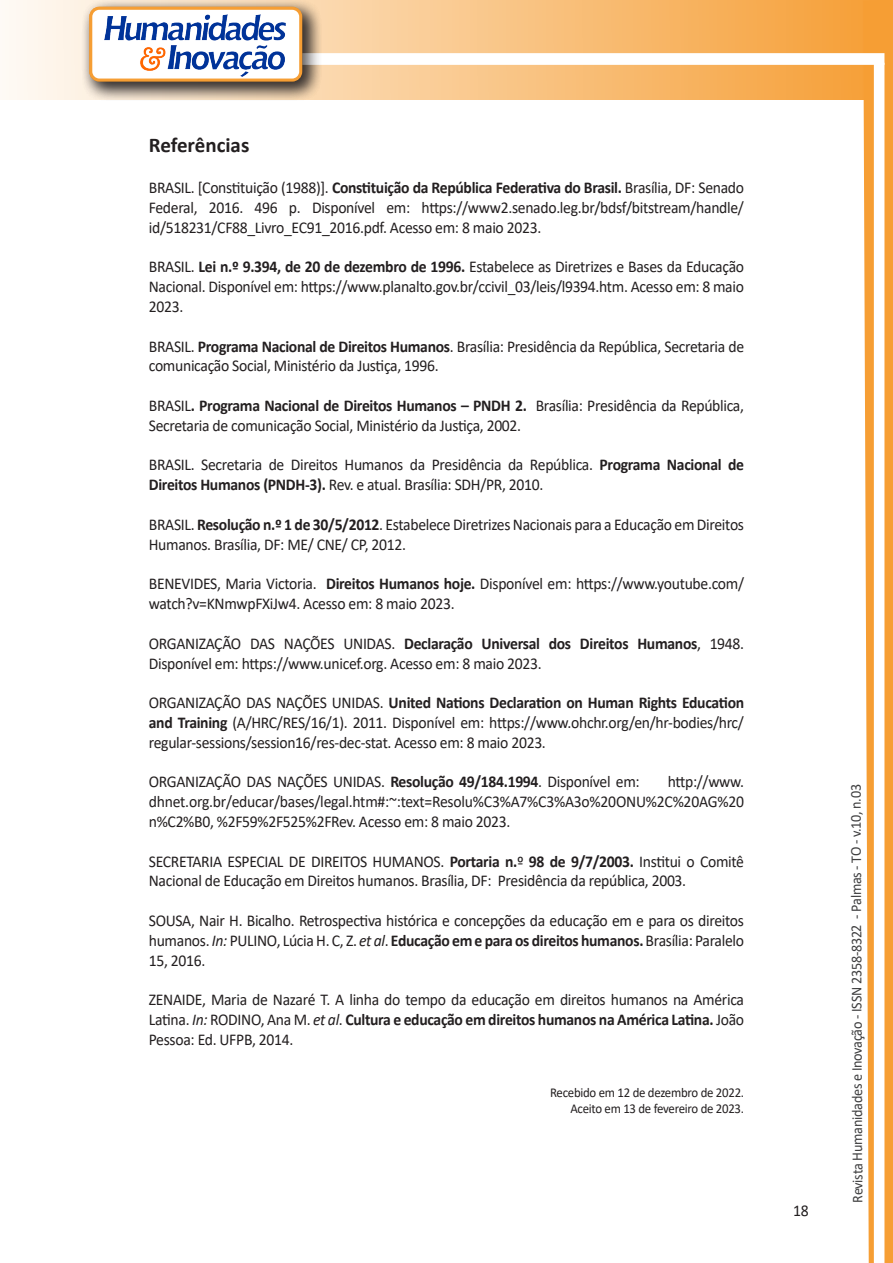
<style>
.page{position:relative;width:893px;height:1263px;background:#fff}
.page>*{position:absolute;margin:0;border:0;box-sizing:border-box;transform-origin:0 0}
.Titulo_2{font:700 21px "Calibri";color:#231f20}
.texto{font:16.5px/19.8px "Calibri";letter-spacing:-.02em;color:#231f20;scale:.95 1}
.t1{font:15px "Calibri";letter-spacing:-.025em;color:#3e3e3f;scale:.95 1}
.texto-2{font:13.5px "Calibri";letter-spacing:-.02em;color:#231f20;scale:.95 1}
.s1{font-weight:700}
.s2{font-style:italic}
</style>
<div class="page">
<svg style="left:5px;top:0;width:858px;height:100px;background:#f9c484"></svg>
<div style="left:302px;top:53px;width:582px;height:12px;background:#fff;border:2px solid #fff"></div>
<svg style="left:863px;top:0;width:30px;height:1263px"></svg>
<div style="left:81px;top:0;width:241px;height:102px;background:#231f20;opacity:.75"></div>
<div style="left:91px;top:8px;width:210px;height:72px;background:#fff;border-radius:9px"></div>
<img style="left:104px;top:14px;width:181px;height:62px">
<div style="left:89px;top:7px;width:213px;height:75px;border:3px solid #f69e34;border-radius:9px"></div>
<p class="Titulo_2" style="left:149px;top:130px;width:102px">Referências</p>
<p class="texto" style="left:149px;top:177px;width:628px;text-align:justify">BRASIL. [Constituição (1988)]. <span class="s1">Constituição da República Federativa do Brasil.</span> Brasília, DF: Senado Federal, 2016. 496 p. Disponível em: https://www2.senado.leg.br/bdsf/bitstream/handle/ id/518231/CF88_Livro_EC91_2016.pdf. Acesso em: 8 maio 2023.</p>
<p class="texto" style="left:149px;top:257px;width:628px;text-align:justify">BRASIL. <span class="s1">Lei n.º 9.394, de 20 de dezembro de 1996.</span> Estabelece as Diretrizes e Bases da Educação Nacional. Disponível em: https://www.planalto.gov.br/ccivil_03/leis/l9394.htm. Acesso em: 8 maio 2023.</p>
<p class="texto" style="left:149px;top:336px;width:628px">BRASIL. <span class="s1">Programa Nacional de Direitos Humanos</span>. Brasília: Presidência da República, Secretaria de comunicação Social, Ministério da Justiça, 1996.</p>
<p class="texto" style="left:149px;top:395px;width:628px">BRASIL<span class="s1">. Programa Nacional de Direitos Humanos – PNDH 2.</span> Brasília: Presidência da República,<br>Secretaria de comunicação Social, Ministério da Justiça, 2002.</p>
<p class="texto" style="left:149px;top:455px;width:628px">BRASIL. Secretaria de Direitos Humanos da Presidência da República. <span class="s1">Programa Nacional de<br>Direitos Humanos (PNDH-3).</span> Rev. e atual. Brasília: SDH/PR, 2010.</p>
<p class="texto" style="left:149px;top:514px;width:628px">BRASIL. <span class="s1">Resolução n.º 1 de 30/5/2012</span>. Estabelece Diretrizes Nacionais para a Educação em Direitos<br>Humanos. Brasília, DF: ME/ CNE/ CP, 2012.</p>
<p class="texto" style="left:149px;top:573px;width:628px">BENEVIDES, Maria Victoria. <span class="s1">Direitos Humanos hoje.</span> Disponível em: https://www.youtube.com/ watch?v=KNmwpFXiJw4. Acesso em: 8 maio 2023.</p>
<p class="texto" style="left:149px;top:633px;width:628px">ORGANIZAÇÃO DAS NAÇÕES UNIDAS. <span class="s1">Declaração Universal dos Direitos Humanos</span>, 1948.<br>Disponível em: https://www.unicef.org. Acesso em: 8 maio 2023.</p>
<p class="texto" style="left:149px;top:692px;width:628px;text-align:justify">ORGANIZAÇÃO DAS NAÇÕES UNIDAS. <span class="s1">United Nations Declaration on Human Rights Education and Training</span> (A/HRC/RES/16/1). 2011. Disponível em: https://www.ohchr.org/en/hr-bodies/hrc/ regular-sessions/session16/res-dec-stat. Acesso em: 8 maio 2023.</p>
<p class="texto" style="left:149px;top:771px;width:518px">ORGANIZAÇÃO DAS NAÇÕES UNIDAS. <span class="s1">Resolução 49/184.1994</span>. Disponível em:</p>
<p class="texto" style="left:149px;top:771px;width:628px;text-align:justify;text-indent:519px">http://www. dhnet.org.br/educar/bases/legal.htm#:~:text=Resolu%C3%A7%C3%A3o%20ONU%2C%20AG%20 n%C2%B0, %2F59%2F525%2FRev. Acesso em: 8 maio 2023.</p>
<p class="texto" style="left:149px;top:851px;width:628px">SECRETARIA ESPECIAL DE DIREITOS HUMANOS. <span class="s1">Portaria n.</span>º <span class="s1">98 de 9/7/2003.</span> Institui o Comitê<br>Nacional de Educação em Direitos humanos. Brasília, DF: Presidência da república, 2003.</p>
<p class="texto" style="left:149px;top:910px;width:628px;text-align:justify">SOUSA, Nair H. Bicalho. Retrospectiva histórica e concepções da educação em e para os direitos humanos. <span class="s2">In:</span> PULINO, Lúcia H. C, Z. <span class="s2">et al</span>. <span class="s1">Educação em e para os direitos humanos.</span> Brasília: Paralelo 15, 2016.</p>
<p class="texto" style="left:149px;top:989px;width:628px;text-align:justify">ZENAIDE, Maria de Nazaré T. A linha do tempo da educação em direitos humanos na América Latina. <span class="s2">In:</span> RODINO, Ana M. <span class="s2">et al</span>. <span class="s1">Cultura e educação em direitos humanos na América Latina.</span> João Pessoa: Ed. UFPB, 2014.</p>
<p class="texto-2" style="left:550px;top:1083px;width:206px">Recebido em 12 de dezembro de 2022.</p>
<p class="texto-2" style="left:570px;top:1099px;width:184px">Aceito em 13 de fevereiro de 2023.</p>
<p class="texto" style="left:793px;top:1200px;width:18px">18</p>
<p class="t1" style="left:846px;top:1203px;width:442px;rotate:-90deg">Revista Humanidades e Inovação - ISSN 2358-8322 - Palmas - TO - v.10, n.03</p>
</div>
